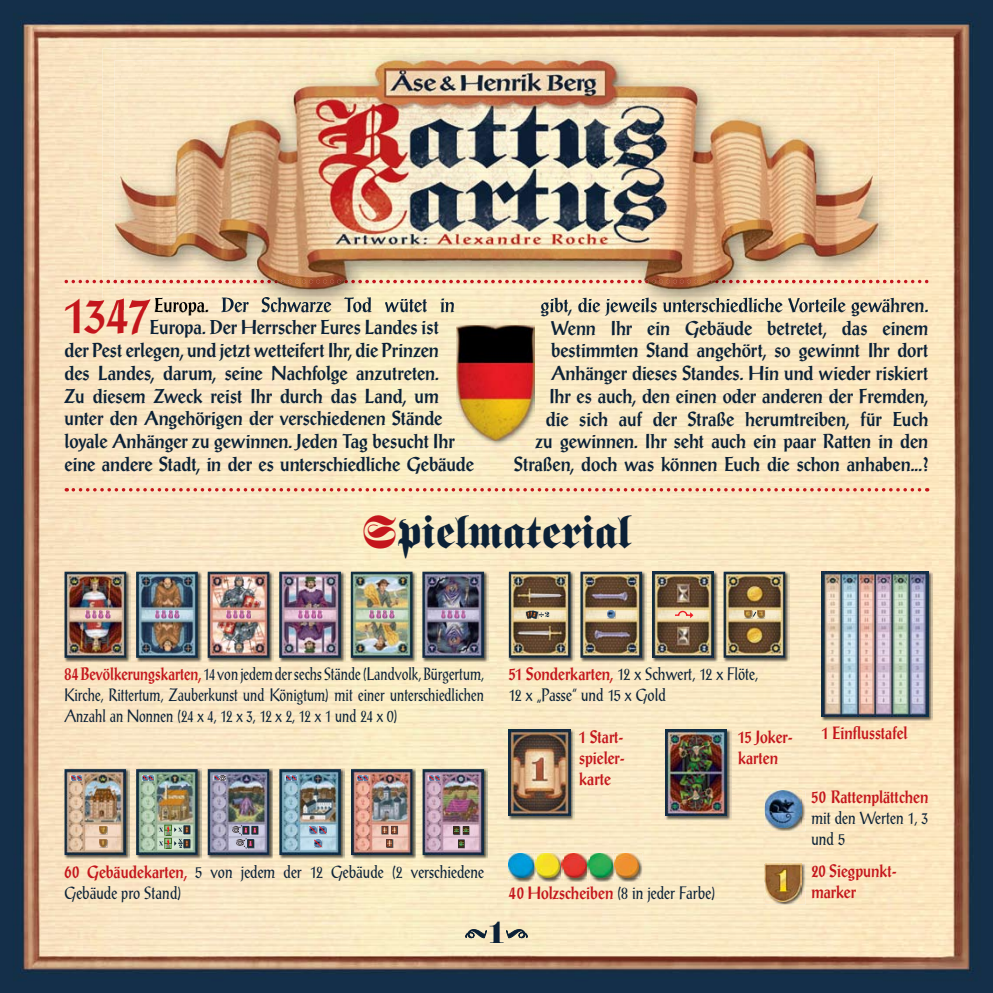
<style>
.page{position:relative;width:993px;height:993px;background:#fff}
.page>*{position:absolute;margin:0;border:0;box-sizing:border-box;transform-origin:0 0}
.t1{font:500 51.1px "Post Antiqua BE";color:#c4161c;scale:.9 1}
.t2{font:45.5px "Fette Fraktur";color:#0b2137}
.t3{font:31.5px "Fette Fraktur";color:#0b2137}
.t4{font:500 19.78px/22.8px "Post Antiqua BE";letter-spacing:-.005em;color:#0b2137;text-align:right;scale:.9 1}
.t5{font:17.5px/21px "Post Antiqua BE";color:#0b2137;text-align:justify;scale:.8 1}
.t6{font:17.5px/21px "Post Antiqua BE";color:#0b2137;scale:.85 1}
.t7{font:500 17.5px/21px "Post Antiqua BE";color:#c4161c;scale:.85 1}
.t8{font:7.52px "Fette Fraktur";color:#0b2137}
.s1{font-size:19.25px;color:#000}
.s2{color:#c4161c}
.s3{font-weight:500;color:#c4161c}
</style>
<div class="page">
<img style="left:0;top:0;width:992px;height:992px">
<svg style="left:465px;top:928px;width:21px;height:10px"></svg>
<svg style="left:506px;top:928px;width:21px;height:10px"></svg>
<img style="left:456px;top:440px;width:78px;height:6px">
<img style="left:456px;top:325px;width:78px;height:115px">
<img style="left:64px;top:571px;width:66px;height:90px">
<img style="left:64px;top:571px;width:62px;height:86px">
<svg style="left:86px;top:610px;width:24px;height:8px"></svg>
<img style="left:135px;top:571px;width:67px;height:90px">
<img style="left:136px;top:571px;width:62px;height:86px">
<svg style="left:155px;top:610px;width:24px;height:8px"></svg>
<img style="left:207px;top:571px;width:66px;height:90px">
<img style="left:208px;top:571px;width:61px;height:86px">
<svg style="left:226px;top:610px;width:25px;height:8px"></svg>
<img style="left:278px;top:571px;width:67px;height:90px">
<img style="left:279px;top:571px;width:62px;height:86px">
<svg style="left:298px;top:610px;width:24px;height:8px"></svg>
<img style="left:350px;top:571px;width:66px;height:90px">
<img style="left:351px;top:571px;width:61px;height:86px">
<svg style="left:369px;top:610px;width:25px;height:8px"></svg>
<img style="left:421px;top:571px;width:67px;height:90px">
<img style="left:422px;top:571px;width:62px;height:86px">
<svg style="left:441px;top:610px;width:24px;height:8px"></svg>
<img style="left:64px;top:768px;width:65px;height:90px">
<img style="left:64px;top:768px;width:62px;height:86px">
<svg style="left:70px;top:774px;width:12px;height:6px"></svg>
<svg style="left:100px;top:826px;width:7px;height:21px"></svg>
<img style="left:135px;top:768px;width:66px;height:90px">
<img style="left:136px;top:768px;width:61px;height:86px">
<svg style="left:142px;top:774px;width:12px;height:6px"></svg>
<div style="left:164px;top:824px;width:8px;height:6px;background:#7b9c71"></div>
<svg style="left:159px;top:825px;width:31px;height:24px"></svg>
<img style="left:207px;top:768px;width:66px;height:90px">
<img style="left:208px;top:768px;width:61px;height:86px">
<svg style="left:213px;top:774px;width:12px;height:6px"></svg>
<svg style="left:232px;top:824px;width:26px;height:24px"></svg>
<img style="left:279px;top:768px;width:65px;height:90px">
<img style="left:279px;top:768px;width:62px;height:86px">
<svg style="left:285px;top:774px;width:12px;height:6px"></svg>
<svg style="left:308px;top:824px;width:19px;height:23px"></svg>
<img style="left:350px;top:768px;width:66px;height:90px">
<img style="left:351px;top:768px;width:61px;height:86px">
<svg style="left:356px;top:774px;width:12px;height:6px"></svg>
<svg style="left:381px;top:825px;width:17px;height:22px"></svg>
<img style="left:422px;top:768px;width:65px;height:90px">
<img style="left:422px;top:768px;width:62px;height:86px">
<svg style="left:428px;top:774px;width:12px;height:6px"></svg>
<svg style="left:453px;top:826px;width:16px;height:22px"></svg>
<svg style="left:73px;top:488px;width:854px;height:3px;background:#e49481"></svg>
<svg style="left:64px;top:280px;width:864px;height:3px"></svg>
<img style="left:102px;top:49px;width:792px;height:51px">
<img style="left:102px;top:100px;width:61px;height:197px">
<img style="left:833px;top:100px;width:61px;height:197px">
<img style="left:163px;top:290px;width:670px;height:19px">
<img style="left:102px;top:297px;width:48px;height:12px">
<img style="left:150px;top:297px;width:59px;height:12px">
<img style="left:221px;top:297px;width:233px;height:12px">
<img style="left:541px;top:297px;width:353px;height:12px">
<img style="left:102px;top:280px;width:791px;height:3px">
<img style="left:114px;top:60px;width:764px;height:230px">
<img style="left:707px;top:280px;width:171px;height:3px">
<img style="left:508px;top:571px;width:66px;height:90px">
<img style="left:508px;top:571px;width:62px;height:86px">
<svg style="left:525px;top:610px;width:18px;height:8px"></svg>
<img style="left:820px;top:571px;width:111px;height:149px">
<img style="left:821px;top:571px;width:107px;height:145px">
<img style="left:764px;top:790px;width:41px;height:40px">
<img style="left:764px;top:790px;width:37px;height:37px">
<img style="left:764px;top:863px;width:41px;height:41px">
<img style="left:764px;top:863px;width:37px;height:37px">
<img style="left:579px;top:571px;width:67px;height:90px">
<img style="left:580px;top:571px;width:62px;height:86px">
<svg style="left:607px;top:610px;width:8px;height:8px"></svg>
<img style="left:722px;top:571px;width:67px;height:90px">
<img style="left:723px;top:571px;width:62px;height:86px">
<svg style="left:744px;top:610px;width:20px;height:8px"></svg>
<img style="left:651px;top:571px;width:66px;height:90px">
<img style="left:651px;top:571px;width:62px;height:86px">
<svg style="left:673px;top:610px;width:20px;height:8px"></svg>
<img style="left:664px;top:729px;width:66px;height:90px">
<img style="left:665px;top:729px;width:61px;height:86px">
<img style="left:508px;top:729px;width:66px;height:90px">
<img style="left:508px;top:729px;width:62px;height:86px">
<img style="left:508px;top:852px;width:26px;height:29px">
<img style="left:508px;top:852px;width:25px;height:25px">
<img style="left:536px;top:852px;width:24px;height:29px">
<img style="left:534px;top:852px;width:2px;height:29px">
<img style="left:536px;top:852px;width:23px;height:25px">
<svg style="left:535px;top:852px;width:1px;height:25px"></svg>
<img style="left:563px;top:877px;width:24px;height:4px">
<img style="left:560px;top:852px;width:3px;height:29px">
<img style="left:561px;top:852px;width:26px;height:25px">
<img style="left:589px;top:852px;width:24px;height:29px">
<img style="left:587px;top:852px;width:2px;height:29px">
<img style="left:615px;top:852px;width:27px;height:29px">
<img style="left:613px;top:852px;width:2px;height:29px">
<img style="left:615px;top:852px;width:23px;height:25px">
<svg style="left:614px;top:852px;width:1px;height:25px"></svg>
<h1 class="t1" style="left:64px;top:285px;width:96px">1347</h1>
<p class="t4" style="left:154px;top:293px;width:335px"><span class="s1">Europa.</span> Der Schwarze Tod wütet in</p>
<p class="t4" style="left:150px;top:316px;width:322px">Europa. Der Herrscher Eures Landes ist</p>
<p class="t4" style="left:64px;top:338px;width:417px">der Pest erlegen, und jetzt wetteifert Ihr, die Prinzen</p>
<p class="t4" style="left:64px;top:361px;width:417px">des Landes, darum, seine Nachfolge anzutreten.</p>
<p class="t4" style="left:64px;top:384px;width:417px">Zu diesem Zweck reist Ihr durch das Land, um</p>
<p class="t4" style="left:64px;top:407px;width:421px">unter den Angehörigen der verschiedenen Stände</p>
<p class="t4" style="left:64px;top:429px;width:435px">loyale Anhänger zu gewinnen. Jeden Tag besucht Ihr</p>
<p class="t4" style="left:64px;top:452px;width:456px">eine andere Stadt, in der es unterschiedliche Gebäude</p>
<p class="t4" style="left:514px;top:293px;width:461px">gibt, die jeweils unterschiedliche Vorteile gewähren.<br>Wenn Ihr ein Gebäude betretet, das einem bestimmten Stand angehört, so gewinnt Ihr dort Anhänger dieses Standes. Hin und wieder riskiert<br>Ihr es auch, den einen oder anderen der Fremden,<br>die sich auf der Straße herumtreiben, für Euch<br>zu gewinnen. Ihr seht auch ein paar Ratten in den Straßen, doch was können Euch die schon anhaben...?</p>
<h2 class="t2" style="left:362px;top:506px;width:270px"><span class="s2">S</span>pielmaterial</h2>
<p class="t5" style="left:64px;top:663px;width:525px"><span class="s3">84 Bevölkerungskarten,</span> 14 von jedem der sechs Stände (Landvolk, Bürgertum, Kirche, Rittertum, Zauberkunst und Königtum) mit einer unterschiedlichen Anzahl an Nonnen (24 x 4, 12 x 3, 12 x 2, 12 x 1 und 24 x 0)</p>
<p class="t6" style="left:64px;top:860px;width:495px"><span class="s3">60 Gebäudekarten,</span> 5 von jedem der 12 Gebäude (2 verschiedene<br>Gebäude pro Stand)</p>
<p class="t8" style="left:545px;top:610px;width:6px">2</p>
<p class="t6" style="left:508px;top:663px;width:295px"><span class="s3">51 Sonderkarten,</span> 12 x Schwert, 12 x Flöte,<br>12 x „Passe“ und 15 x Gold</p>
<p class="t7" style="left:579px;top:726px;width:55px;text-align:justify">1 Start&shy;spieler&shy;karte</p>
<p class="t7" style="left:821px;top:722px;width:102px">1 Einflusstafel</p>
<p class="t7" style="left:737px;top:726px;width:66px">15 Joker&shy;karten</p>
<p class="t6" style="left:508px;top:881px;width:244px"><span class="s3">40 Holzscheiben</span> (8 in jeder Farbe)</p>
<p class="t7" style="left:811px;top:786px;width:139px">50 Rattenplättchen</p>
<p class="t6" style="left:811px;top:807px;width:139px">mit den Werten 1, 3 und 5</p>
<p class="t7" style="left:811px;top:860px;width:102px">20 Siegpunkt&shy;marker</p>
<h3 class="t3" style="left:489px;top:914px;width:15px">1</h3>
</div>
